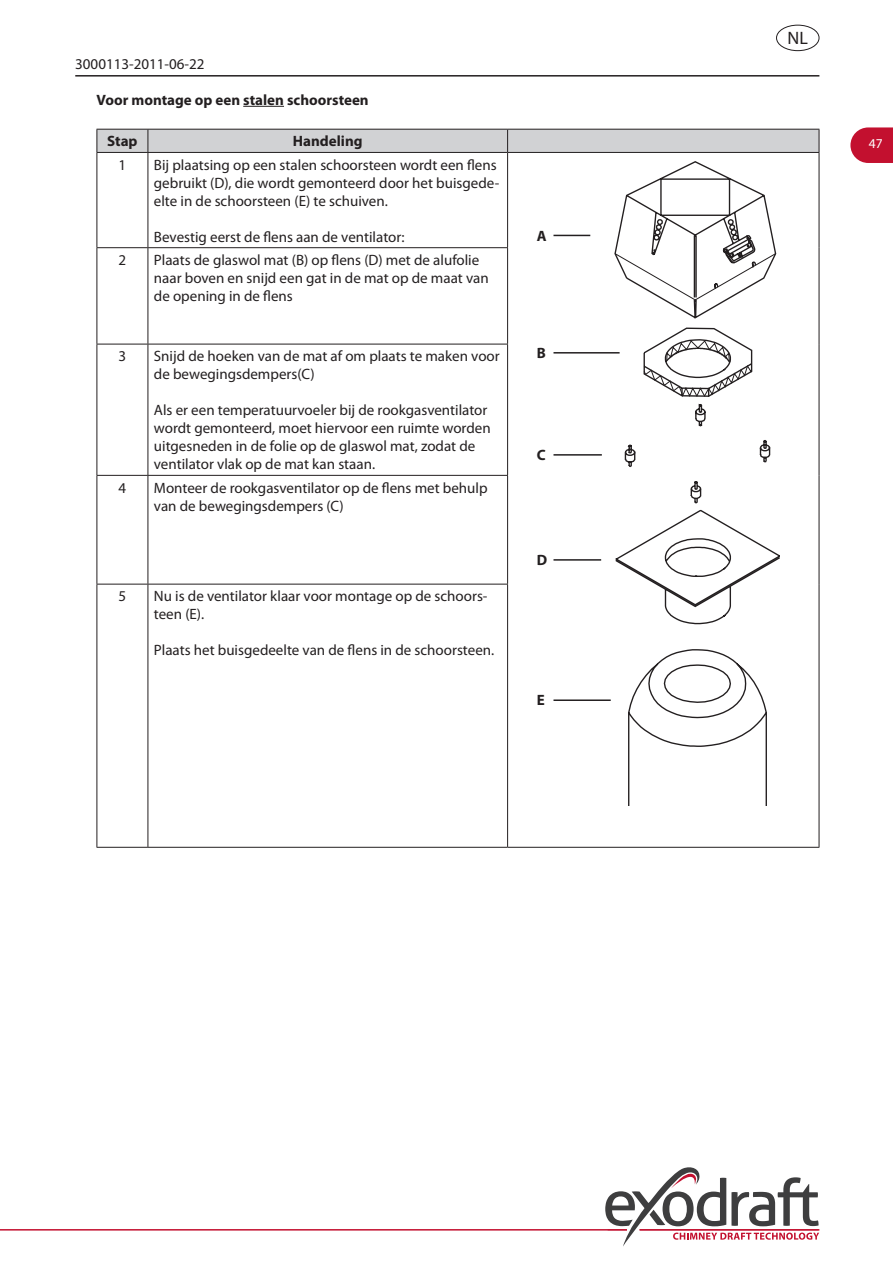
<style>
.page{position:relative;width:893px;height:1263px;background:#fff}
.page>*{position:absolute;margin:0;border:0;box-sizing:border-box;transform-origin:0 0}
.t1{font:18px "Myriad Pro";color:#231f20}
.t2{font:15px/18px "Myriad Pro";color:#231f20}
.t3{font:700 15px "Myriad Pro";color:#231f20}
.t4{font:13.5px "Myriad Pro";color:#fff}
</style>
<div class="page">
<svg style="left:605px;top:1167px;width:214px;height:79px"></svg>
<hr style="left:639px;top:1229px;width:180px;height:1px;background:#c3102f">
<hr style="left:0;top:1229px;width:627px;height:1px;background:#c3102f">
<svg style="left:850px;top:127px;width:43px;height:36px;background:#c92a46"></svg>
<hr style="left:75px;top:75px;width:744px;height:2px;background:#231f20">
<div style="left:776px;top:25px;width:43px;height:26px;border:1px solid #231f20;border-radius:50%"></div>
<hr style="left:243px;top:106px;width:41px;height:1px;background:#231f20">
<svg style="left:97px;top:129px;width:723px;height:23px;background:#cacbcd"></svg>
<hr style="left:97px;top:152px;width:51px;height:1px;background:#231f20">
<hr style="left:148px;top:152px;width:360px;height:1px;background:#231f20">
<hr style="left:97px;top:153px;width:1px;height:94px;background:#231f20">
<hr style="left:148px;top:153px;width:1px;height:94px;background:#231f20">
<hr style="left:508px;top:152px;width:311px;height:1px;background:#231f20">
<hr style="left:507px;top:153px;width:1px;height:94px;background:#231f20">
<hr style="left:819px;top:153px;width:1px;height:95px;background:#231f20">
<hr style="left:819px;top:248px;width:1px;height:96px;background:#231f20">
<hr style="left:819px;top:344px;width:1px;height:131px;background:#231f20">
<hr style="left:819px;top:475px;width:1px;height:109px;background:#231f20">
<hr style="left:819px;top:584px;width:1px;height:263px;background:#231f20">
<hr style="left:508px;top:847px;width:311px;height:1px;background:#231f20">
<hr style="left:97px;top:247px;width:51px;height:1px;background:#231f20">
<hr style="left:97px;top:248px;width:1px;height:96px;background:#231f20">
<hr style="left:148px;top:247px;width:360px;height:1px;background:#231f20">
<hr style="left:148px;top:248px;width:1px;height:96px;background:#231f20">
<hr style="left:507px;top:248px;width:1px;height:96px;background:#231f20">
<hr style="left:97px;top:344px;width:51px;height:1px;background:#231f20">
<hr style="left:97px;top:344px;width:1px;height:131px;background:#231f20">
<hr style="left:148px;top:344px;width:360px;height:1px;background:#231f20">
<hr style="left:148px;top:344px;width:1px;height:131px;background:#231f20">
<hr style="left:507px;top:344px;width:1px;height:131px;background:#231f20">
<hr style="left:97px;top:475px;width:51px;height:1px;background:#231f20">
<hr style="left:97px;top:476px;width:1px;height:108px;background:#231f20">
<hr style="left:148px;top:475px;width:360px;height:1px;background:#231f20">
<hr style="left:148px;top:476px;width:1px;height:108px;background:#231f20">
<hr style="left:507px;top:476px;width:1px;height:108px;background:#231f20">
<hr style="left:97px;top:584px;width:51px;height:1px;background:#231f20">
<hr style="left:97px;top:584px;width:1px;height:263px;background:#231f20">
<hr style="left:148px;top:584px;width:360px;height:1px;background:#231f20">
<hr style="left:148px;top:584px;width:1px;height:263px;background:#231f20">
<hr style="left:507px;top:584px;width:1px;height:263px;background:#231f20">
<hr style="left:97px;top:847px;width:51px;height:1px;background:#231f20">
<hr style="left:148px;top:847px;width:360px;height:1px;background:#231f20">
<hr style="left:553px;top:235px;width:37px;height:1px;background:#231f20">
<hr style="left:553px;top:352px;width:67px;height:2px;background:#231f20">
<hr style="left:553px;top:454px;width:49px;height:2px;background:#231f20">
<hr style="left:553px;top:559px;width:48px;height:2px;background:#231f20">
<hr style="left:553px;top:699px;width:58px;height:2px;background:#231f20">
<svg style="left:614px;top:161px;width:166px;height:645px"></svg>
<svg style="left:614px;top:252px;width:163px;height:146px"></svg>
<p class="t2" style="left:75px;top:55px;width:131px">3000113-2011-06-22</p>
<p class="t3" style="left:97px;top:90px;width:274px">Voor montage op een stalen schoorsteen</p>
<p class="t3" style="left:107px;top:132px;width:32px">Stap</p>
<p class="t3" style="left:293px;top:132px;width:71px">Handeling</p>
<p class="t2" style="left:119px;top:155px;width:9px">1</p>
<p class="t2" style="left:154px;top:155px;width:347px">Bij plaatsing op een stalen schoorsteen wordt een flens gebruikt (D), die wordt gemonteerd door het buisgede&shy;elte in de schoorsteen (E) te schuiven.</p>
<p class="t2" style="left:154px;top:227px;width:252px">Bevestig eerst de flens aan de ventilator:</p>
<p class="t3" style="left:537px;top:226px;width:11px">A</p>
<p class="t2" style="left:119px;top:251px;width:9px">2</p>
<p class="t2" style="left:154px;top:251px;width:336px">Plaats de glaswol mat (B) op flens (D) met de alufolie naar boven en snijd een gat in de mat op de maat van de opening in de flens</p>
<p class="t2" style="left:119px;top:347px;width:9px">3</p>
<p class="t2" style="left:154px;top:347px;width:347px">Snijd de hoeken van de mat af om plaats te maken voor de bewegingsdempers(C)</p>
<p class="t2" style="left:154px;top:401px;width:338px">Als er een temperatuurvoeler bij de rookgasventilator wordt gemonteerd, moet hiervoor een ruimte worden uitgesneden in de folie op de glaswol mat, zodat de ventilator vlak op de mat kan staan.</p>
<p class="t2" style="left:119px;top:478px;width:9px">4</p>
<p class="t2" style="left:154px;top:478px;width:335px">Monteer de rookgasventilator op de flens met behulp van de bewegingsdempers (C)</p>
<p class="t2" style="left:119px;top:587px;width:9px">5</p>
<p class="t2" style="left:154px;top:587px;width:335px">Nu is de ventilator klaar voor montage op de schoors&shy;teen (E).</p>
<p class="t2" style="left:154px;top:641px;width:342px">Plaats het buisgedeelte van de flens in de schoorsteen.</p>
<p class="t3" style="left:537px;top:343px;width:11px">B</p>
<p class="t3" style="left:537px;top:445px;width:10px">C</p>
<p class="t3" style="left:537px;top:550px;width:12px">D</p>
<p class="t3" style="left:537px;top:690px;width:10px">E</p>
<p class="t1" style="left:788px;top:27px;width:22px">NL</p>
<p class="t4" style="left:869px;top:135px;width:15px">47</p>
</div>
